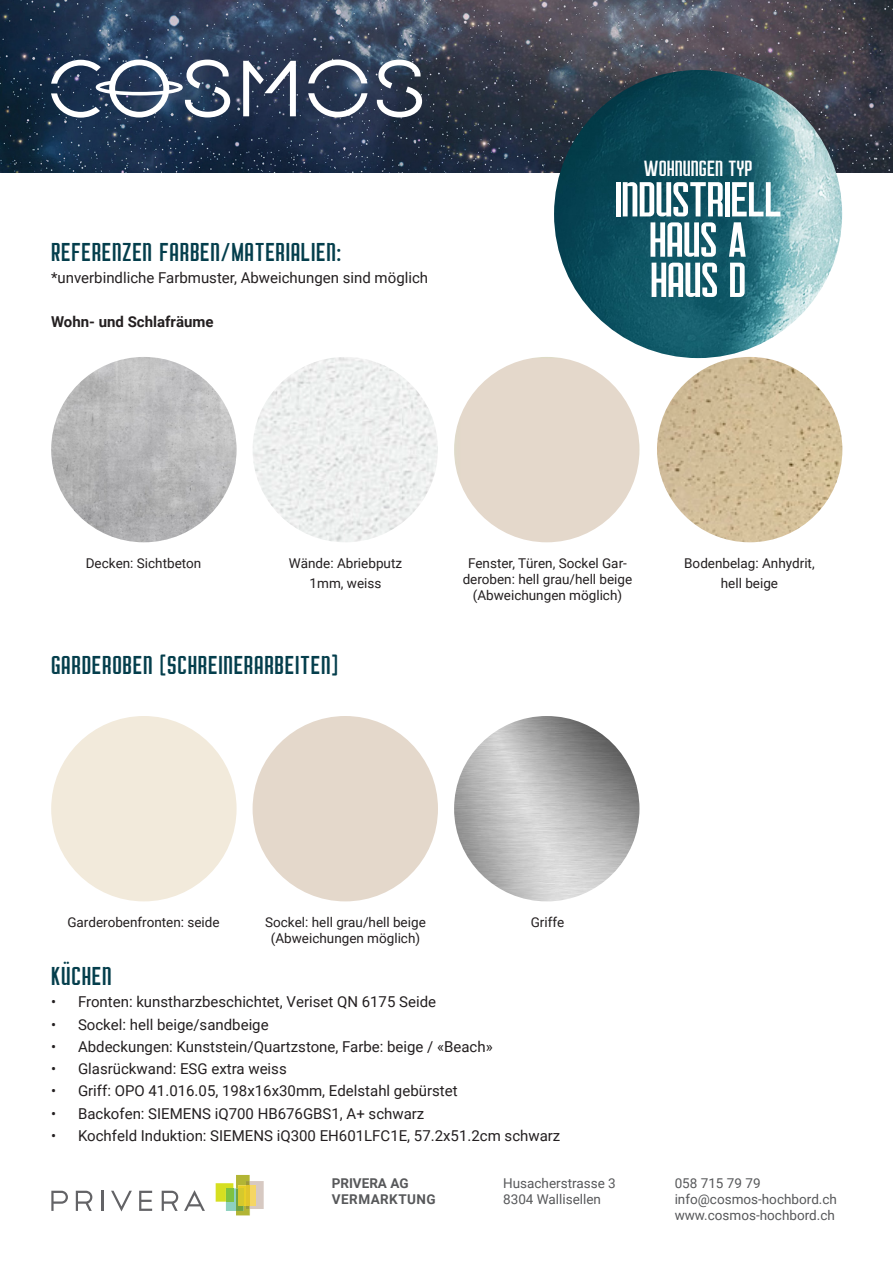
<style>
.page{position:relative;width:893px;height:1263px;background:#fff}
.page>*{position:absolute;margin:0;border:0;box-sizing:border-box;transform-origin:0 0}
.t1{font:57px/40.2px "Courager";letter-spacing:-.02em;color:#fff;text-align:center}
.Zwischentitel{font:30px "Courager";letter-spacing:.025em;color:#043e4c}
.t2{font:25.5px "Courager";color:#fff}
.Zwischentitel-2{font:15px "Roboto";color:#231f20}
.Zwischentitel-3{font:700 15px "Roboto";color:#231f20}
.Zwischentitel-4{font:13.5px/16.2px "Roboto";color:#231f20;text-align:center}
.t3{font:13.5px/16.2px "Roboto";color:#57585a}
.t4{font:700 13.5px/16.2px "Roboto";letter-spacing:.035em;color:#57585a}
</style>
<div class="page">
<svg style="left:51px;top:1191px;width:17px;height:20px"></svg>
<svg style="left:76px;top:1191px;width:16px;height:20px"></svg>
<hr style="left:102px;top:1191px;width:2px;height:20px;background:#636366">
<svg style="left:111px;top:1191px;width:21px;height:20px"></svg>
<svg style="left:139px;top:1191px;width:13px;height:20px"></svg>
<svg style="left:184px;top:1190px;width:21px;height:21px"></svg>
<svg style="left:162px;top:1191px;width:16px;height:20px"></svg>
<svg style="left:216px;top:1175px;width:48px;height:40px"></svg>
<hr style="left:246px;top:1185px;width:4px;height:21px;background:#e1c52b">
<div style="left:238px;top:1188px;width:6px;height:18px;background:#d5c92d"></div>
<img style="left:0;top:0;width:893px;height:172px">
<svg style="left:377px;top:60px;width:45px;height:57px"></svg>
<svg style="left:243px;top:61px;width:53px;height:55px"></svg>
<svg style="left:308px;top:60px;width:59px;height:23px"></svg>
<svg style="left:308px;top:93px;width:60px;height:24px"></svg>
<svg style="left:51px;top:60px;width:179px;height:58px"></svg>
<img style="left:554px;top:70px;width:288px;height:288px;border-radius:144px">
<img style="left:51px;top:357px;width:186px;height:185px;border-radius:93px">
<img style="left:657px;top:357px;width:185px;height:185px;border-radius:93px">
<img style="left:253px;top:357px;width:185px;height:185px;border-radius:93px">
<div style="left:51px;top:716px;width:186px;height:185px;background:#f2eadb;border-radius:93px"></div>
<img style="left:454px;top:716px;width:185px;height:185px;border-radius:93px">
<p class="Zwischentitel" style="left:51px;top:236px;width:292px">REFERENZEN FARBEN/MATERIALIEN:</p>
<p class="Zwischentitel-2" style="left:51px;top:267px;width:379px">*unverbindliche Farbmuster, Abweichungen sind möglich</p>
<p class="Zwischentitel-3" style="left:51px;top:312px;width:164px">Wohn- und Schlafräume</p>
<h3 class="t2" style="left:644px;top:155px;width:111px">WOHNUNGEN TYP</h3>
<h1 class="t1" style="left:614px;top:177px;width:170px">INDUSTRIELL<br>HAUS A<br>HAUS D</h1>
<p class="Zwischentitel-4" style="left:86px;top:554px;width:117px">Decken: Sichtbeton</p>
<p class="Zwischentitel-4" style="left:289px;top:554px;width:115px">Wände: Abriebputz</p>
<p class="Zwischentitel-4" style="left:310px;top:575px;width:73px">1mm, weiss</p>
<p class="Zwischentitel" style="left:51px;top:650px;width:288px">GARDEROBEN (SCHREINERARBEITEN)</p>
<p class="Zwischentitel-4" style="left:463px;top:554px;width:171px">Fenster, Türen, Sockel Gar&shy;deroben: hell grau/hell beige (Abweichungen möglich)</p>
<p class="Zwischentitel-4" style="left:684px;top:554px;width:132px">Bodenbelag: Anhydrit,</p>
<p class="Zwischentitel-4" style="left:721px;top:575px;width:59px">hell beige</p>
<p class="Zwischentitel-4" style="left:67px;top:913px;width:154px">Garderobenfronten: seide</p>
<p class="Zwischentitel-4" style="left:265px;top:913px;width:162px">Sockel: hell grau/hell beige (Abweichungen möglich)</p>
<p class="Zwischentitel-4" style="left:531px;top:913px;width:35px">Griffe</p>
<p class="Zwischentitel" style="left:51px;top:960px;width:62px">KÜCHEN</p>
<p class="Zwischentitel-2" style="left:51px;top:991px;width:387px">• Fronten: kunstharzbeschichtet, Veriset QN 6175 Seide</p>
<p class="Zwischentitel-2" style="left:51px;top:1014px;width:219px">• Sockel: hell beige/sandbeige</p>
<p class="Zwischentitel-2" style="left:51px;top:1036px;width:443px">• Abdeckungen: Kunststein/Quartzstone, Farbe: beige / «Beach»</p>
<p class="Zwischentitel-2" style="left:51px;top:1058px;width:237px">• Glasrückwand: ESG extra weiss</p>
<p class="Zwischentitel-2" style="left:51px;top:1080px;width:408px">• Griff: OPO 41.016.05, 198x16x30mm, Edelstahl gebürstet</p>
<p class="Zwischentitel-2" style="left:51px;top:1103px;width:375px">• Backofen: SIEMENS iQ700 HB676GBS1, A+ schwarz</p>
<p class="Zwischentitel-2" style="left:51px;top:1125px;width:511px">• Kochfeld Induktion: SIEMENS iQ300 EH601LFC1E, 57.2x51.2cm schwarz</p>
<p class="t4" style="left:332px;top:1174px;width:106px">PRIVERA AG<br>VERMARKTUNG</p>
<p class="t3" style="left:503px;top:1174px;width:114px">Husacherstrasse 3<br>8304 Wallisellen</p>
<p class="t3" style="left:675px;top:1174px;width:164px">058 715 79 79 info@cosmos-hochbord.ch www.cosmos-hochbord.ch</p>
</div>
